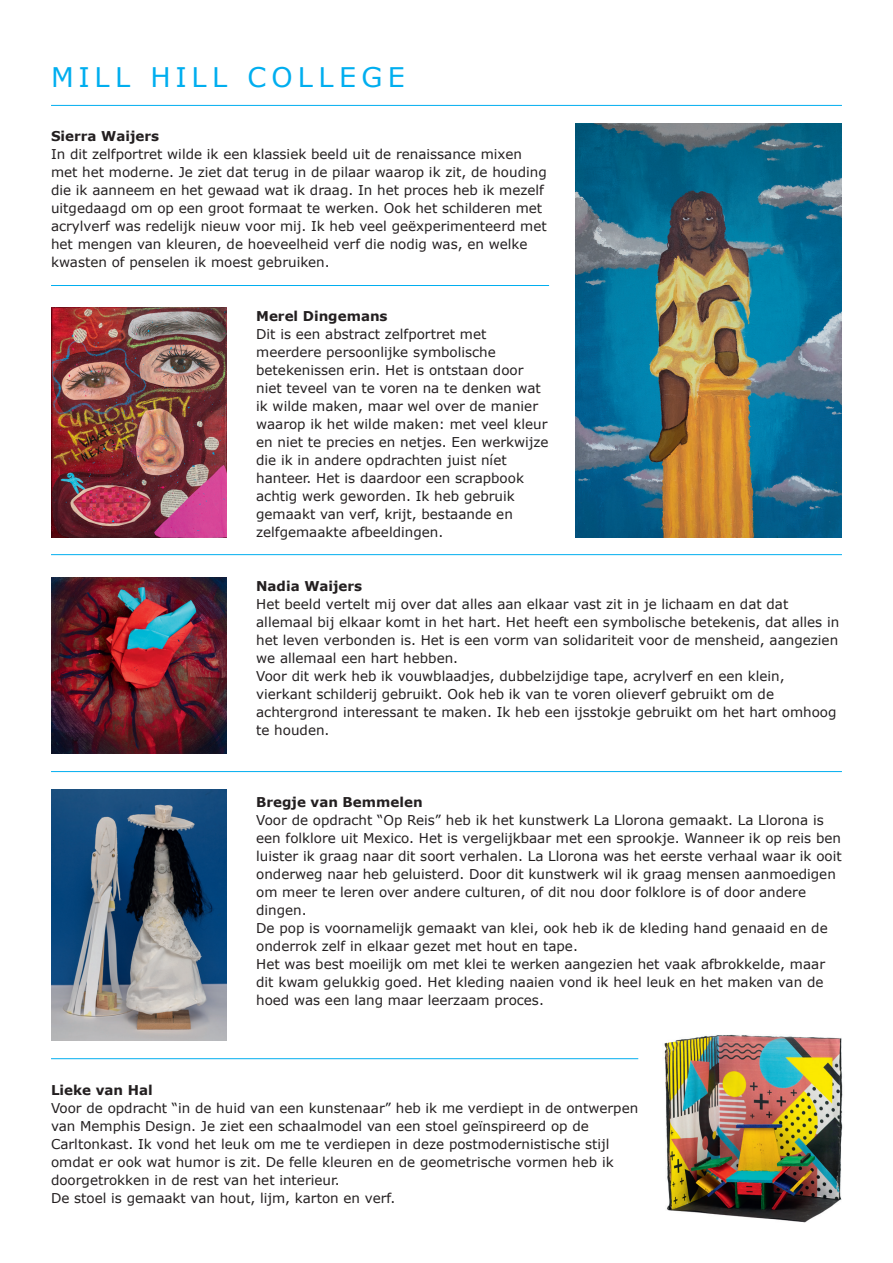
<style>
.page{position:relative;width:893px;height:1263px;background:#fff}
.page>*{position:absolute;margin:0;border:0;box-sizing:border-box;transform-origin:0 0}
.t1{font:27px "Verdana";letter-spacing:.195em;color:#00aeef}
.t2{font:13.5px/18px "Verdana";color:#231f20}
.t3{font:700 13.5px "Verdana";color:#231f20}
</style>
<div class="page">
<img style="left:664px;top:1034px;width:179px;height:189px">
<hr style="left:51px;top:105px;width:791px;height:1px;background:#00aeef">
<hr style="left:51px;top:554px;width:791px;height:1px;background:#00aeef">
<hr style="left:51px;top:771px;width:791px;height:1px;background:#00aeef">
<hr style="left:51px;top:285px;width:498px;height:1px;background:#00aeef">
<hr style="left:51px;top:1058px;width:587px;height:1px;background:#00aeef">
<img style="left:51px;top:307px;width:176px;height:230px">
<img style="left:51px;top:789px;width:176px;height:252px">
<img style="left:575px;top:123px;width:267px;height:414px">
<img style="left:51px;top:577px;width:175px;height:176px">
<h1 class="t1" style="left:51px;top:59px;width:355px">MILL HILL COLLEGE</h1>
<p class="t3" style="left:51px;top:127px;width:110px">Sierra Waijers</p>
<p class="t2" style="left:51px;top:145px;width:497px">In dit zelfportret wilde ik een klassiek beeld uit de renaissance mixen met het moderne. Je ziet dat terug in de pilaar waarop ik zit, de houding die ik aanneem en het gewaad wat ik draag. In het proces heb ik mezelf uitgedaagd om op een groot formaat te werken. Ook het schilderen met acrylverf was redelijk nieuw voor mij. Ik heb veel geëxperimenteerd met het mengen van kleuren, de hoeveelheid verf die nodig was, en welke kwasten of penselen ik moest gebruiken.</p>
<p class="t3" style="left:256px;top:307px;width:133px">Merel Dingemans</p>
<p class="t2" style="left:256px;top:325px;width:294px">Dit is een abstract zelfportret met meerdere persoonlijke symbolische betekenissen erin. Het is ontstaan door niet teveel van te voren na te denken wat ik wilde maken, maar wel over de manier waarop ik het wilde maken: met veel kleur en niet te precies en netjes. Een werkwijze die ik in andere opdrachten juist níet hanteer. Het is daardoor een scrapbook achtig werk geworden. Ik heb gebruik gemaakt van verf, krijt, bestaande en zelfgemaakte afbeeldingen.</p>
<p class="t3" style="left:256px;top:577px;width:108px">Nadia Waijers</p>
<p class="t2" style="left:256px;top:595px;width:585px">Het beeld vertelt mij over dat alles aan elkaar vast zit in je lichaam en dat dat allemaal bij elkaar komt in het hart. Het heeft een symbolische betekenis, dat alles in het leven verbonden is. Het is een vorm van solidariteit voor de mensheid, aangezien we allemaal een hart hebben.<br>Voor dit werk heb ik vouwblaadjes, dubbelzijdige tape, acrylverf en een klein, vierkant schilderij gebruikt. Ook heb ik van te voren olieverf gebruikt om de achtergrond interessant te maken. Ik heb een ijsstokje gebruikt om het hart omhoog te houden.</p>
<p class="t3" style="left:256px;top:793px;width:168px">Bregje van Bemmelen</p>
<p class="t2" style="left:256px;top:811px;width:587px">Voor de opdracht “Op Reis” heb ik het kunstwerk La Llorona gemaakt. La Llorona is een folklore uit Mexico. Het is vergelijkbaar met een sprookje. Wanneer ik op reis ben luister ik graag naar dit soort verhalen. La Llorona was het eerste verhaal waar ik ooit onderweg naar heb geluisterd. Door dit kunstwerk wil ik graag mensen aanmoedigen om meer te leren over andere culturen, of dit nou door folklore is of door andere dingen.<br>De pop is voornamelijk gemaakt van klei, ook heb ik de kleding hand genaaid en de onderrok zelf in elkaar gezet met hout en tape.<br>Het was best moeilijk om met klei te werken aangezien het vaak afbrokkelde, maar dit kwam gelukkig goed. Het kleding naaien vond ik heel leuk en het maken van de hoed was een lang maar leerzaam proces.</p>
<p class="t3" style="left:51px;top:1081px;width:103px">Lieke van Hal</p>
<p class="t2" style="left:51px;top:1099px;width:589px">Voor de opdracht “in de huid van een kunstenaar” heb ik me verdiept in de ontwerpen van Memphis Design. Je ziet een schaalmodel van een stoel geïnspireerd op de Carltonkast. Ik vond het leuk om me te verdiepen in deze postmodernistische stijl omdat er ook wat humor is zit. De felle kleuren en de geometrische vormen heb ik doorgetrokken in de rest van het interieur.<br>De stoel is gemaakt van hout, lijm, karton en verf.</p>
</div>
